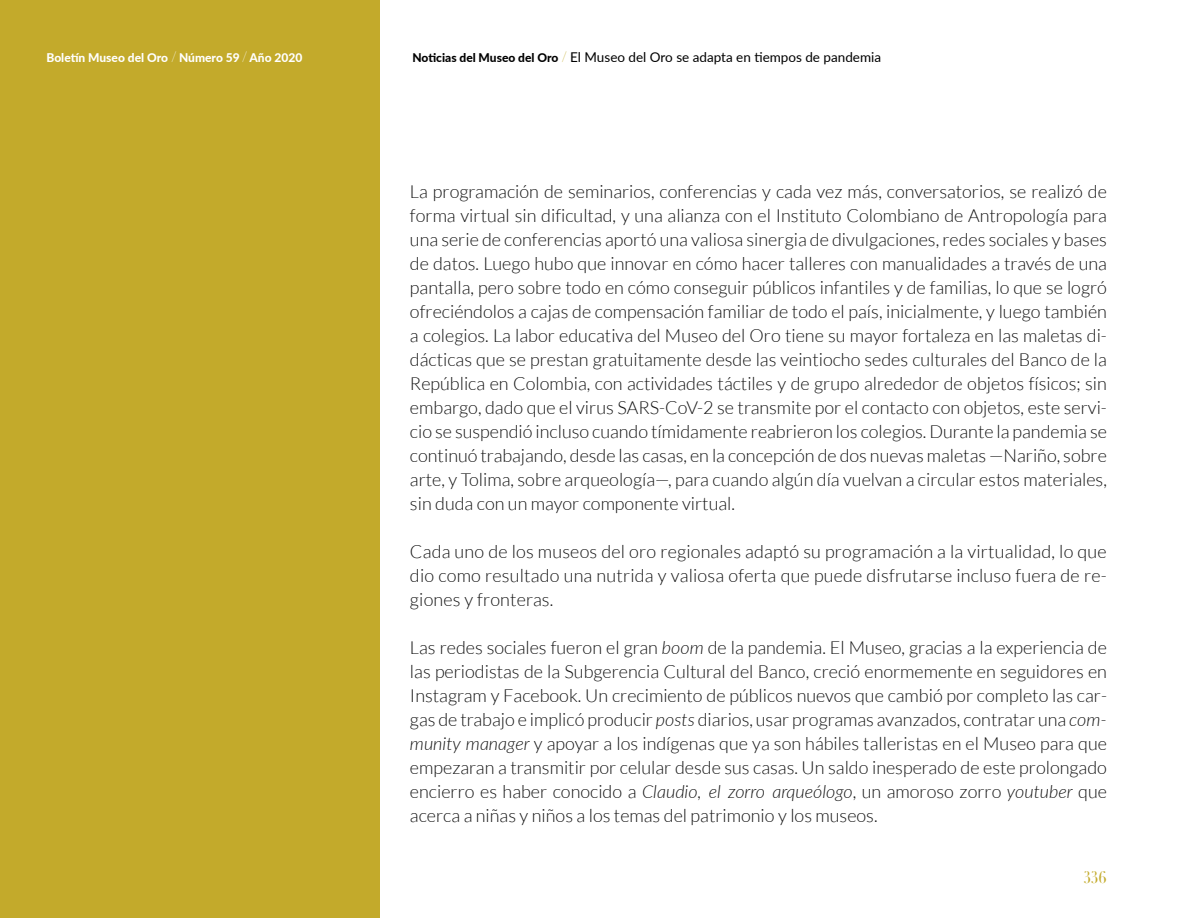
<style>
.page{position:relative;width:1188px;height:918px;background:#fff}
.page>*{position:absolute;margin:0;border:0;box-sizing:border-box;transform-origin:0 0}
.t1{font:300 18px/24px "Lato";color:#121212;text-align:justify}
.t2{font:16.65px "Didot LH Headline";color:#c3aa2b}
.t3{font:13.5px "Lato";color:#000}
.t4{font:800 12px "Lato";color:#fff}
.s1{font-family:"Didot LH Headline";font-weight:400;font-size:15px}
.s2{font-weight:800;font-size:12px}
.s3{font-family:"Didot LH Headline";font-size:15px;color:#c3aa2b}
.s4{font-style:italic}
</style>
<div class="page">
<div style="left:0;top:0;width:380px;height:918px;background:#c3aa2b"></div>
<p class="t4" style="left:46px;top:49px;width:257px">Boletín Museo del Oro <span class="s1">/</span> Número 59 <span class="s1">/</span> Año 2020</p>
<p class="t3" style="left:412px;top:48px;width:470px"><span class="s2">Noticias del Museo del Oro</span> <span class="s3">/</span> El Museo del Oro se adapta en tiempos de pandemia</p>
<p class="t1" style="left:410px;top:180px;width:699px">La programación de seminarios, conferencias y cada vez más, conversatorios, se realizó de forma virtual sin dificultad, y una alianza con el Instituto Colombiano de Antropología para una serie de conferencias aportó una valiosa sinergia de divulgaciones, redes sociales y bases de datos. Luego hubo que innovar en cómo hacer talleres con manualidades a través de una pantalla, pero sobre todo en cómo conseguir públicos infantiles y de familias, lo que se logró ofreciéndolos a cajas de compensación familiar de todo el país, inicialmente, y luego también a colegios. La labor educativa del Museo del Oro tiene su mayor fortaleza en las maletas di&shy;dácticas que se prestan gratuitamente desde las veintiocho sedes culturales del Banco de la República en Colombia, con actividades táctiles y de grupo alrededor de objetos físicos; sin embargo, dado que el virus SARS-CoV-2 se transmite por el contacto con objetos, este servi&shy;cio se suspendió incluso cuando tímidamente reabrieron los colegios. Durante la pandemia se continuó trabajando, desde las casas, en la concepción de dos nuevas maletas —Nariño, sobre arte, y Tolima, sobre arqueología—, para cuando algún día vuelvan a circular estos materiales, sin duda con un mayor componente virtual.</p>
<p class="t1" style="left:410px;top:540px;width:698px">Cada uno de los museos del oro regionales adaptó su programación a la virtualidad, lo que dio como resultado una nutrida y valiosa oferta que puede disfrutarse incluso fuera de re&shy;giones y fronteras.</p>
<p class="t1" style="left:410px;top:636px;width:699px">Las redes sociales fueron el gran <span class="s4">boom</span> de la pandemia. El Museo, gracias a la experiencia de las periodistas de la Subgerencia Cultural del Banco, creció enormemente en seguidores en Instagram y Facebook. Un crecimiento de públicos nuevos que cambió por completo las car&shy;gas de trabajo e implicó producir <span class="s4">posts</span> diarios, usar programas avanzados, contratar una <span class="s4">com&shy;munity manager</span> y apoyar a los indígenas que ya son hábiles talleristas en el Museo para que empezaran a transmitir por celular desde sus casas. Un saldo inesperado de este prolongado encierro es haber conocido a <span class="s4">Claudio, el zorro arqueólogo</span>, un amoroso zorro <span class="s4">youtuber</span> que acerca a niñas y niños a los temas del patrimonio y los museos.</p>
<p class="t2" style="left:1084px;top:867px;width:25px">336</p>
</div>
